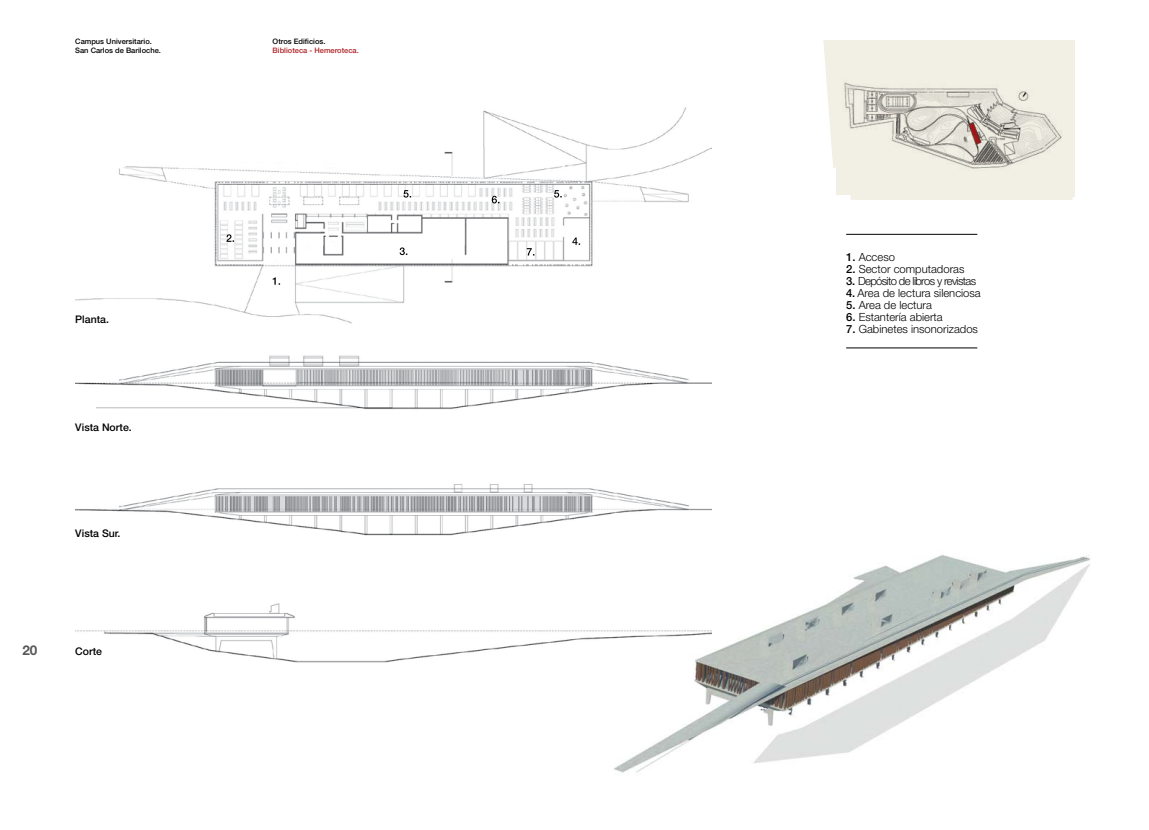
<style>
.page{position:relative;width:1149px;height:830px;background:#fff}
.page>*{position:absolute;margin:0;border:0;box-sizing:border-box;transform-origin:0 0}
.t1{font:700 13.5px "Helvetica Neue";color:#58595b}
.t2{font:300 11.25px "Helvetica Neue";color:#000}
.t3{font:300 11.25px "Helvetica Neue";letter-spacing:-.055em;color:#000}
.t4{font:500 10.5px "Helvetica Neue";color:#000}
.t5{font:500 7.5px/9px "Helvetica Neue";color:#000}
.t6{font:500 7.5px "Helvetica Neue";color:#af1f23}
.s1{font-weight:500}
</style>
<div class="page">
<img style="left:75px;top:107px;width:636px;height:556px">
<svg style="left:823px;top:40px;width:7px;height:82px"></svg>
<img style="left:612px;top:532px;width:478px;height:241px">
<img style="left:830px;top:40px;width:245px;height:160px">
<svg style="left:526px;top:248px;width:8px;height:7px"></svg>
<svg style="left:491px;top:196px;width:8px;height:7px"></svg>
<svg style="left:403px;top:190px;width:8px;height:7px"></svg>
<svg style="left:554px;top:190px;width:7px;height:7px"></svg>
<svg style="left:572px;top:237px;width:8px;height:8px"></svg>
<svg style="left:399px;top:247px;width:8px;height:8px"></svg>
<svg style="left:226px;top:234px;width:8px;height:8px"></svg>
<svg style="left:272px;top:277px;width:8px;height:7px"></svg>
<hr style="left:845px;top:234px;width:132px;height:1px;background:#000">
<hr style="left:845px;top:347px;width:132px;height:1px;background:#000">
<p class="t5" style="left:75px;top:36px;width:87px">Campus Universitario.<br>San Carlos de Bariloche.</p>
<p class="t4" style="left:75px;top:313px;width:35px">Planta.</p>
<p class="t4" style="left:75px;top:421px;width:58px">Vista Norte.</p>
<p class="t4" style="left:75px;top:526px;width:47px">Vista Sur.</p>
<p class="t1" style="left:23px;top:641px;width:16px">20</p>
<p class="t4" style="left:75px;top:645px;width:28px">Corte</p>
<p class="t5" style="left:272px;top:36px;width:54px">Otros Edificios.</p>
<p class="t6" style="left:272px;top:45px;width:88px">Biblioteca - Hemeroteca.</p>
<p class="t2" style="left:845px;top:250px;width:50px"><span class="s1">1.</span> Acceso</p>
<p class="t2" style="left:845px;top:262px;width:120px"><span class="s1">2.</span> Sector computadoras</p>
<p class="t3" style="left:845px;top:274px;width:131px"><span class="s1">3.</span> Depósito de libros y revistas</p>
<p class="t2" style="left:845px;top:286px;width:136px"><span class="s1">4.</span> Area de lectura silenciosa</p>
<p class="t2" style="left:845px;top:298px;width:87px"><span class="s1">5.</span> Area de lectura</p>
<p class="t2" style="left:845px;top:310px;width:98px"><span class="s1">6.</span> Estantería abierta</p>
<p class="t2" style="left:845px;top:322px;width:133px"><span class="s1">7.</span> Gabinetes insonorizados</p>
</div>
